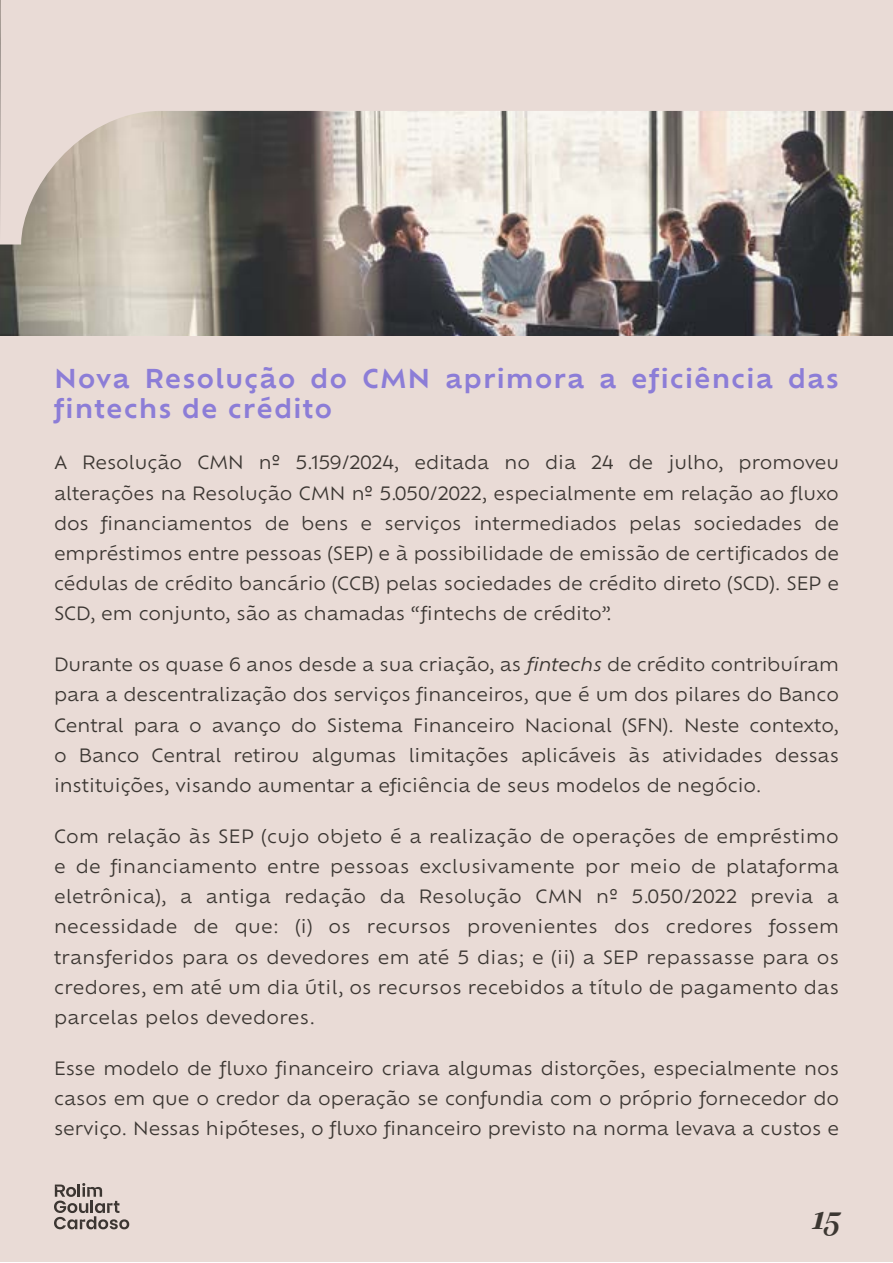
<style>
.page{position:relative;width:893px;height:1263px;background:#fff}
.page>*{position:absolute;margin:0;border:0;box-sizing:border-box;transform-origin:0 0}
.t1{font:italic 600 36px "Silva Display";color:#3c3732}
.t2{font:600 25.5px/30.2px "Ofelia Text";letter-spacing:.035em;color:#8c7dd7}
.t3{font:18px/30.2px "Ofelia Text";color:#3b3632;text-align:justify}
.s1{font-style:italic}
</style>
<div class="page">
<div style="left:0;top:1px;width:893px;height:1261px;background:#e9dbd6"></div>
<svg style="left:54px;top:1183px;width:75px;height:46px"></svg>
<img style="left:0;top:244px;width:893px;height:91px">
<svg style="left:0;top:0;width:893px;height:244px"></svg>
<h2 class="t2" style="left:54px;top:362px;width:786px">Nova Resolução do CMN aprimora a eficiência das fintechs de crédito</h2>
<p class="t3" style="left:54px;top:446px;width:786px">A Resolução CMN nº 5.159/2024, editada no dia 24 de julho, promoveu alterações na Resolução CMN nº 5.050/2022, especialmente em relação ao fluxo dos financiamentos de bens e serviços intermediados pelas sociedades de empréstimos entre pessoas (SEP) e à possibilidade de emissão de certificados de cédulas de crédito bancário (CCB) pelas sociedades de crédito direto (SCD). SEP e SCD, em conjunto, são as chamadas “fintechs de crédito”.</p>
<p class="t3" style="left:54px;top:648px;width:786px">Durante os quase 6 anos desde a sua criação, as <span class="s1">fintechs</span> de crédito contribuíram para a descentralização dos serviços financeiros, que é um dos pilares do Banco Central para o avanço do Sistema Financeiro Nacional (SFN). Neste contexto, o Banco Central retirou algumas limitações aplicáveis às atividades dessas instituições, visando aumentar a eficiência de seus modelos de negócio.</p>
<p class="t3" style="left:54px;top:820px;width:786px">Com relação às SEP (cujo objeto é a realização de operações de empréstimo e de financiamento entre pessoas exclusivamente por meio de plataforma eletrônica), a antiga redação da Resolução CMN nº 5.050/2022 previa a necessidade de que: (i) os recursos provenientes dos credores fossem transferidos para os devedores em até 5 dias; e (ii) a SEP repassasse para os credores, em até um dia útil, os recursos recebidos a título de pagamento das parcelas pelos devedores.</p>
<p class="t3" style="left:54px;top:1052px;width:786px">Esse modelo de fluxo financeiro criava algumas distorções, especialmente nos casos em que o credor da operação se confundia com o próprio fornecedor do serviço. Nessas hipóteses, o fluxo financeiro previsto na norma levava a custos e</p>
<h1 class="t1" style="left:811px;top:1194px;width:30px">15</h1>
</div>
